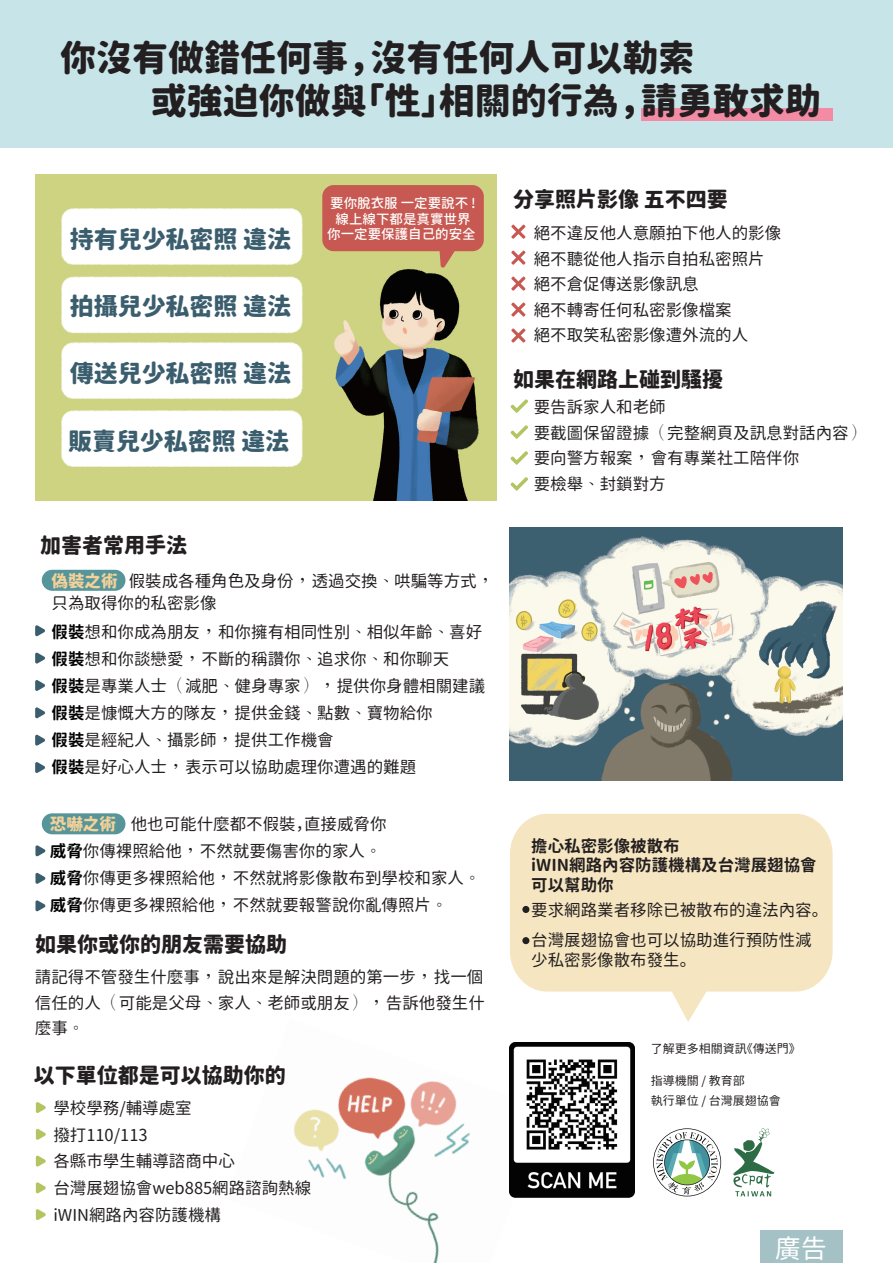
<style>
.page{position:relative;width:893px;height:1263px;background:#fff}
.page>*{position:absolute;margin:0;border:0;box-sizing:border-box;transform-origin:0 0}
.t1{font:36px/43.5px "Gen Jyuu Gothic P Heavy";color:#231f20}
.t2{font:26.25px "Gen Jyuu Gothic P Regular";color:#fff}
.t3{font:24px "Gen Jyuu Gothic P Heavy";color:#3b5e6e}
.t4{font:21px "Gen Jyuu Gothic P Heavy";color:#231f20}
.t5{font:16.5px/25.5px "Gen Jyuu Gothic P Regular";color:#231f20}
.t6{font:16.5px/19.5px "Gen Jyuu Gothic P Bold";color:#231f20}
.t7{font:13.5px/15.5px "Gen Jyuu Gothic P Medium";color:#fff;text-align:center}
.t8{font:12px/19.5px "Gen Jyuu Gothic P Regular";color:#231f20}
.s1{font-family:"Adobe Ming Std";font-weight:300;font-size:18px}
.s2{font-family:"Adobe Ming Std";font-weight:300}
.s3{font-family:"Gen Jyuu Gothic P Heavy";color:#f3d19a}
.s4{font-family:"Gen Jyuu Gothic P Bold";color:#030303}
</style>
<div class="page">
<div style="left:0;top:0;width:893px;height:148px;background:#c7e4e8"></div>
<div style="left:641px;top:108px;width:192px;height:12px;background:#f38ba5"></div>
<img style="left:35px;top:175px;width:462px;height:325px">
<div style="left:322px;top:185px;width:162px;height:66px;background:#c75952;border-radius:11px"></div>
<svg style="left:439px;top:251px;width:17px;height:17px"></svg>
<svg style="left:511px;top:399px;width:17px;height:14px"></svg>
<svg style="left:511px;top:425px;width:17px;height:14px"></svg>
<svg style="left:511px;top:451px;width:17px;height:14px"></svg>
<svg style="left:511px;top:477px;width:17px;height:14px"></svg>
<svg style="left:511px;top:225px;width:15px;height:14px"></svg>
<svg style="left:511px;top:251px;width:15px;height:14px"></svg>
<svg style="left:511px;top:277px;width:15px;height:14px"></svg>
<svg style="left:511px;top:303px;width:15px;height:14px"></svg>
<svg style="left:511px;top:328px;width:15px;height:15px"></svg>
<div style="left:42px;top:570px;width:83px;height:21px;background:#569599;border-radius:10px"></div>
<div style="left:42px;top:813px;width:83px;height:21px;background:#569599;border-radius:10px"></div>
<img style="left:293px;top:1042px;width:252px;height:221px">
<img style="left:510px;top:527px;width:332px;height:253px">
<svg style="left:35px;top:625px;width:10px;height:12px"></svg>
<svg style="left:35px;top:652px;width:10px;height:12px"></svg>
<svg style="left:35px;top:680px;width:10px;height:11px"></svg>
<svg style="left:35px;top:707px;width:10px;height:12px"></svg>
<svg style="left:35px;top:734px;width:10px;height:12px"></svg>
<svg style="left:35px;top:762px;width:10px;height:11px"></svg>
<svg style="left:35px;top:845px;width:11px;height:12px"></svg>
<svg style="left:35px;top:873px;width:11px;height:11px"></svg>
<svg style="left:35px;top:900px;width:11px;height:12px"></svg>
<svg style="left:36px;top:1102px;width:10px;height:11px"></svg>
<svg style="left:36px;top:1128px;width:10px;height:12px"></svg>
<svg style="left:36px;top:1155px;width:10px;height:12px"></svg>
<svg style="left:36px;top:1182px;width:10px;height:12px"></svg>
<svg style="left:36px;top:1209px;width:10px;height:11px"></svg>
<svg style="left:510px;top:814px;width:323px;height:208px;fill:#f5e5c0"></svg>
<div style="left:760px;top:1231px;width:82px;height:32px;background:#a4c1c5"></div>
<svg style="left:733px;top:1128px;width:41px;height:68px"></svg>
<svg style="left:653px;top:1128px;width:68px;height:68px"></svg>
<div style="left:522px;top:906px;width:7px;height:7px;background:#231f20;border-radius:50%"></div>
<div style="left:522px;top:937px;width:7px;height:7px;background:#231f20;border-radius:50%"></div>
<img style="left:510px;top:1043px;width:124px;height:155px">
<h1 class="t1" style="left:151px;top:35px;width:672px;text-indent:-91px">你沒有做錯任何事，沒有任何人可以勒索<br>或強迫你做與「性｣相關的行為，請勇敢求助</h1>
<h3 class="t3" style="left:70px;top:221px;width:223px">持有兒少私密照 違法</h3>
<h3 class="t3" style="left:70px;top:288px;width:223px">拍攝兒少私密照 違法</h3>
<h3 class="t3" style="left:70px;top:355px;width:223px">傳送兒少私密照 違法</h3>
<h3 class="t3" style="left:68px;top:423px;width:223px">販賣兒少私密照 違法</h3>
<p class="t4" style="left:40px;top:530px;width:148px">加害者常用手法</p>
<p class="t7" style="left:327px;top:195px;width:150px">要你脫衣服 一定要說不 !線上線下都是真實世界你一定要保護自己的安全</p>
<p class="t4" style="left:513px;top:184px;width:216px">分享照片影像 五不四要</p>
<p class="t5" style="left:534px;top:220px;width:249px">絕不違反他人意願拍下他人的影像絕不聽從他人指示自拍私密照片絕不倉促傳送影像訊息<br>絕不轉寄任何私密影像檔案<br>絕不取笑私密影像遭外流的人</p>
<p class="t4" style="left:513px;top:364px;width:211px">如果在網路上碰到騷擾</p>
<p class="t5" style="left:534px;top:394px;width:335px">要告訴家人和老師<br>要截圖保留證據<span class="s1">（</span>完整網頁及訊息對話內容<span class="s1">）</span>要向警方報案<span class="s1">，</span>會有專業社工陪伴你<br>要檢舉<span class="s2">、</span>封鎖對方</p>
<p class="t5" style="left:52px;top:569px;width:445px;line-height:22.5px"><span class="s3">偽裝之術</span> 假裝成各種角色及身份<span class="s1">，</span>透過交換<span class="s2">、</span>哄騙等方式<span class="s1">，</span>只為取得你的私密影像</p>
<p class="t5" style="left:52px;top:618px;width:435px;line-height:27.2px"><span class="s4">假裝</span>想和你成為朋友<span class="s1">，</span>和你擁有相同性別<span class="s2">、</span>相似年齡<span class="s2">、</span>喜好<span class="s4">假裝</span>想和你談戀愛<span class="s1">，</span>不斷的稱讚你<span class="s2">、</span>追求你<span class="s2">、</span>和你聊天<br><span class="s4">假裝</span>是專業人士<span class="s1">（</span>減肥<span class="s2">、</span>健身專家<span class="s1">），</span>提供你身體相關建議<span class="s4">假裝</span>是慷慨大方的隊友<span class="s1">，</span>提供金錢<span class="s2">、</span>點數<span class="s2">、</span>寶物給你<br><span class="s4">假裝</span>是經紀人<span class="s2">、</span>攝影師<span class="s1">，</span>提供工作機會<br><span class="s4">假裝</span>是好心人士<span class="s1">，</span>表示可以協助處理你遭遇的難題</p>
<p class="t5" style="left:50px;top:810px;width:432px;line-height:27px"><span class="s3">恐嚇之術</span> 他也可能什麼都不假裝，直接威脅你<br><span class="s4">威脅</span>你傳裸照給他<span class="s1">，</span>不然就要傷害你的家人<span class="s2">。<br></span><span class="s4">威脅</span>你傳更多裸照給他<span class="s1">，</span>不然就將影像散布到學校和家人<span class="s2">。</span><span class="s4">威脅</span>你傳更多裸照給他<span class="s1">，</span>不然就要報警說你亂傳照片<span class="s2">。</span></p>
<p class="t4" style="left:35px;top:928px;width:253px">如果你或你的朋友需要協助</p>
<p class="t5" style="left:35px;top:964px;width:452px;text-align:justify">請記得不管發生什麼事<span class="s1">，</span>說出來是解決問題的第一步<span class="s1">，</span>找一個信任的人<span class="s1">（</span>可能是父母<span class="s2">、</span>家人<span class="s2">、</span>老師或朋友<span class="s1">），</span>告訴他發生什麼事<span class="s2">。</span></p>
<p class="t4" style="left:34px;top:1059px;width:254px">以下單位都是可以協助你的</p>
<p class="t5" style="left:53px;top:1093px;width:259px;line-height:27px">學校學務/輔導處室<br>撥打110/113<br>各縣巿學生輔導諮商中心<br>台灣展翅協會web885網路諮詢熱線iWIN網路內容防護機構</p>
<p class="t6" style="left:531px;top:835px;width:287px">擔心私密影像被散布<br>iWIN網路內容防護機構及台灣展翅協會可以幫助你</p>
<p class="t5" style="left:531px;top:895px;width:290px;line-height:30px">要求網路業者移除已被散布的違法內容。台灣展翅協會也可以協助進行預防性減</p>
<p class="t5" style="left:531px;top:946px;width:158px">少私密影像散布發生。</p>
<p class="t8" style="left:651px;top:1038px;width:146px">了解更多相關資訊《傳送門》</p>
<p class="t8" style="left:651px;top:1071px;width:132px">指導機關 / 教育部<br>執行單位 / 台灣展翅協會</p>
<h2 class="t2" style="left:775px;top:1229px;width:54px">廣告</h2>
</div>
